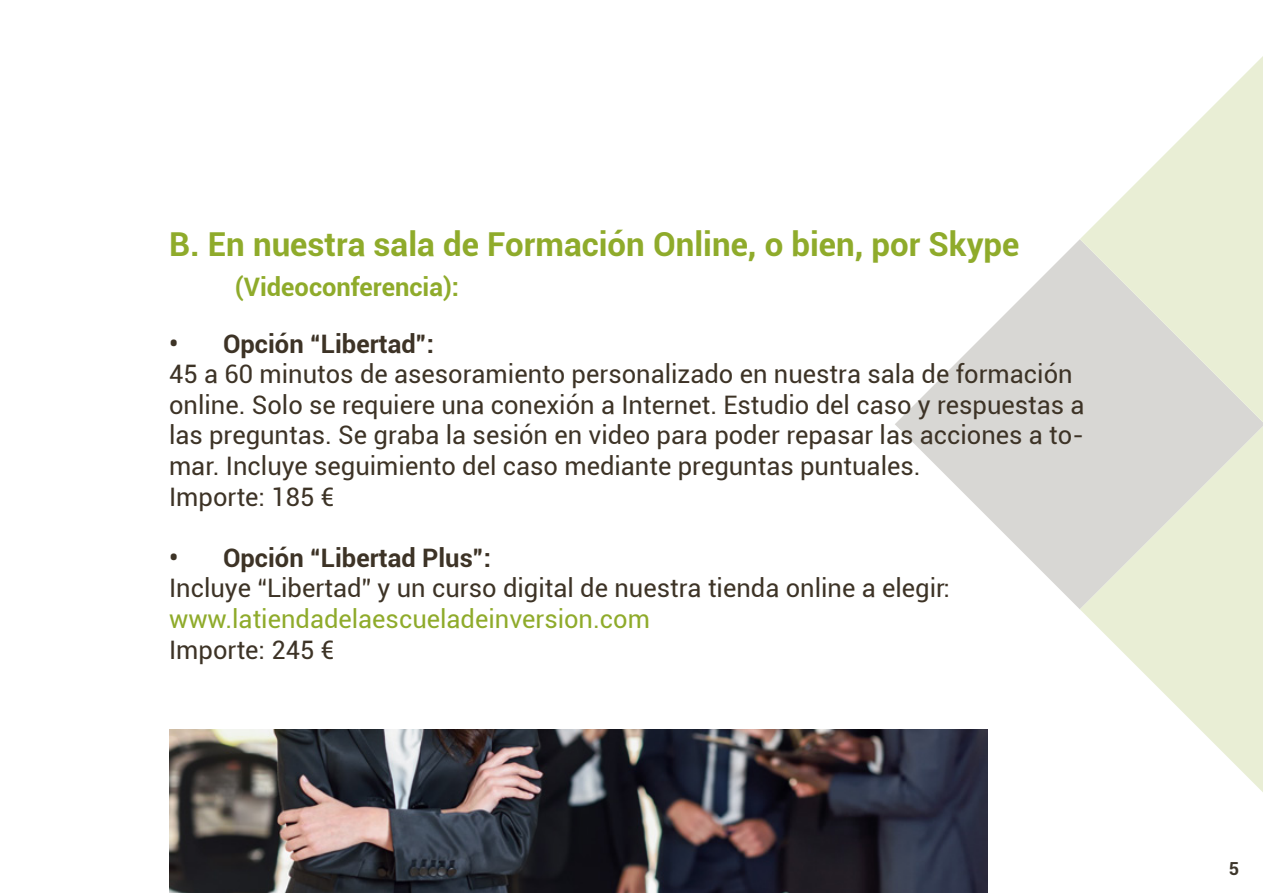
<style>
.page{position:relative;width:1263px;height:893px;background:#fff}
.page>*{position:absolute;margin:0;border:0;box-sizing:border-box;transform-origin:0 0}
.t1{font:700 33px "Roboto";color:#8fab2b}
.t2{font:25.5px/30.6px "Roboto";color:#3d3326}
.t3{font:700 25.5px "Roboto";color:#3d3326}
.t4{font:25.5px "Roboto";color:#8fab2b}
.t5{font:700 25.5px "Roboto";color:#8fab2b}
.t6{font:700 18px "Roboto";color:#3d362b}
</style>
<div class="page">
<svg style="left:895px;top:239px;width:185px;height:370px;fill:#dcdbd8"></svg>
<svg style="left:1080px;top:56px;width:183px;height:368px;fill:#e9eed5"></svg>
<svg style="left:1080px;top:424px;width:183px;height:368px;fill:#e9eed5"></svg>
<img style="left:169px;top:729px;width:818px;height:164px">
<p class="t1" style="left:169px;top:221px;width:852px">B. En nuestra sala de Formación Online, o bien, por Skype</p>
<p class="t5" style="left:235px;top:269px;width:226px">(Videoconferencia):</p>
<p class="t3" style="left:169px;top:326px;width:266px">• Opción “Libertad”:</p>
<p class="t2" style="left:169px;top:358px;width:917px">45 a 60 minutos de asesoramiento personalizado en nuestra sala de formación online. Solo se requiere una conexión a Internet. Estudio del caso y respuestas a las preguntas. Se graba la sesión en video para poder repasar las acciones a to&shy;mar. Incluye seguimiento del caso mediante preguntas puntuales.<br>Importe: 185 €</p>
<p class="t3" style="left:169px;top:540px;width:323px">• Opción “Libertad Plus”:</p>
<p class="t2" style="left:169px;top:572px;width:782px">Incluye “Libertad” y un curso digital de nuestra tienda online a elegir:</p>
<p class="t4" style="left:169px;top:601px;width:482px">www.latiendadelaescueladeinversion.com</p>
<p class="t2" style="left:169px;top:633px;width:167px">Importe: 245 €</p>
<p class="t6" style="left:1229px;top:856px;width:12px">5</p>
</div>
